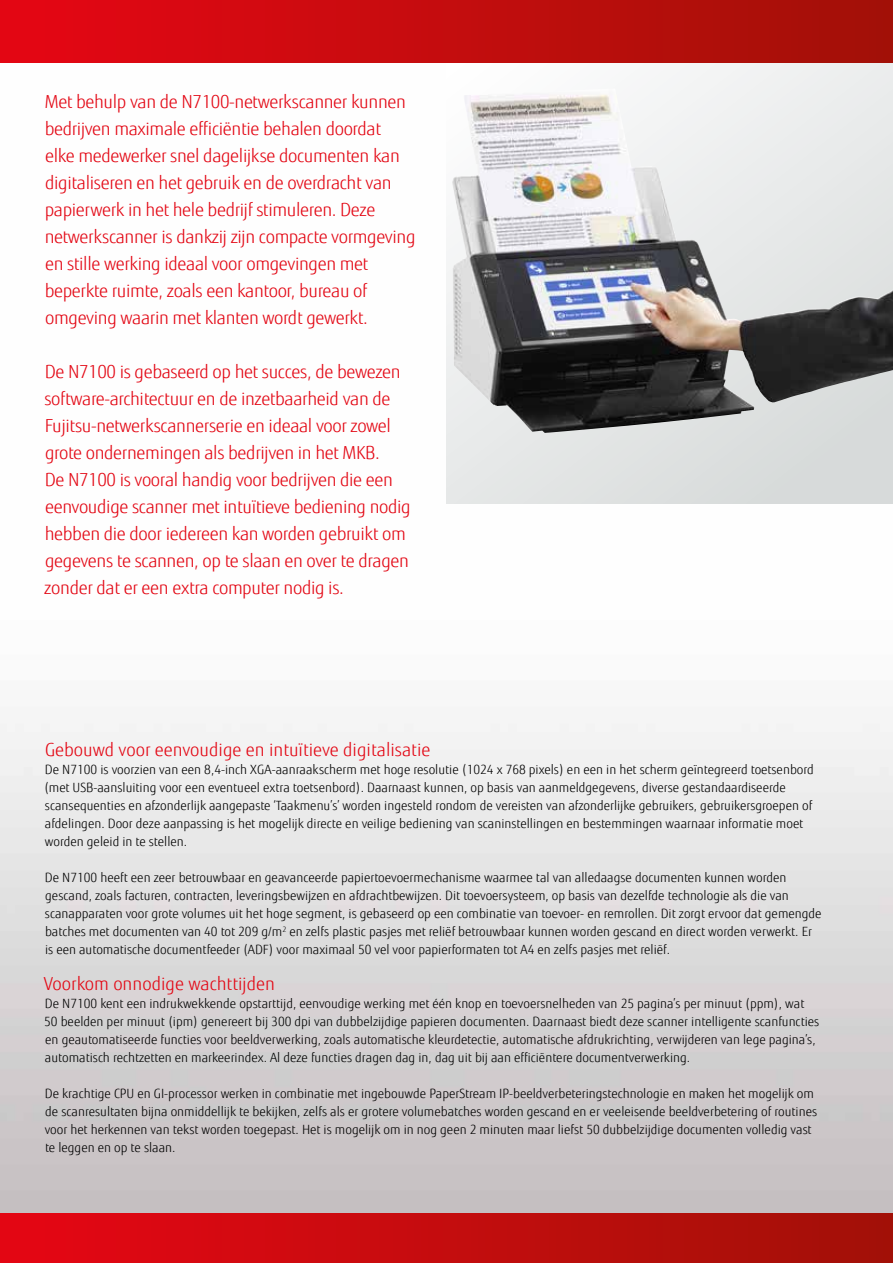
<style>
.page{position:relative;width:893px;height:1263px;background:#fff}
.page>*{position:absolute;margin:0;border:0;box-sizing:border-box;transform-origin:0 0}
.t1{font:300 18px/27px "Fujitsu Sans";letter-spacing:-.02em;color:#e30613}
.t2{font:300 18px "Fujitsu Sans";color:#e30613}
.t3{font:300 12.75px/18px "Fujitsu Sans";color:#000}
</style>
<div class="page">
<svg style="left:447px;top:63px;width:446px;height:441px"></svg>
<img style="left:452px;top:89px;width:441px;height:344px">
<div style="left:0;top:1213px;width:893px;height:50px;background:linear-gradient(to right,#e60714,#a21108)"></div>
<div style="left:0;top:0;width:893px;height:63px;background:linear-gradient(to right,#e60714,#a21108)"></div>
<p class="t1" style="left:45px;top:88px;width:372px">Met behulp van de N7100-netwerkscanner kunnen bedrijven maximale efficiëntie behalen doordat<br>elke medewerker snel dagelijkse documenten kan digitaliseren en het gebruik en de overdracht van papierwerk in het hele bedrijf stimuleren. Deze netwerkscanner is dankzij zijn compacte vormgeving en stille werking ideaal voor omgevingen met beperkte ruimte, zoals een kantoor, bureau of omgeving waarin met klanten wordt gewerkt.</p>
<p class="t1" style="left:44px;top:358px;width:368px">De N7100 is gebaseerd op het succes, de bewezen software-architectuur en de inzetbaarheid van de Fujitsu-netwerkscannerserie en ideaal voor zowel grote ondernemingen als bedrijven in het MKB.<br>De N7100 is vooral handig voor bedrijven die een eenvoudige scanner met intuïtieve bediening nodig hebben die door iedereen kan worden gebruikt om gegevens te scannen, op te slaan en over te dragen zonder dat er een extra computer nodig is.</p>
<h1 class="t2" style="left:45px;top:739px;width:387px">Gebouwd voor eenvoudige en intuïtieve digitalisatie</h1>
<p class="t3" style="left:44px;top:760px;width:771px">De N7100 is voorzien van een 8,4-inch XGA-aanraakscherm met hoge resolutie (1024 x 768 pixels) en een in het scherm geïntegreerd toetsenbord (met USB-aansluiting voor een eventueel extra toetsenbord). Daarnaast kunnen, op basis van aanmeldgegevens, diverse gestandaardiseerde scansequenties en afzonderlijk aangepaste ‘Taakmenu’s’ worden ingesteld rondom de vereisten van afzonderlijke gebruikers, gebruikersgroepen of afdelingen. Door deze aanpassing is het mogelijk directe en veilige bediening van scaninstellingen en bestemmingen waarnaar informatie moet worden geleid in te stellen.</p>
<p class="t3" style="left:45px;top:868px;width:778px">De N7100 heeft een zeer betrouwbaar en geavanceerde papiertoevoermechanisme waarmee tal van alledaagse documenten kunnen worden gescand, zoals facturen, contracten, leveringsbewijzen en afdrachtbewijzen. Dit toevoersysteem, op basis van dezelfde technologie als die van scanapparaten voor grote volumes uit het hoge segment, is gebaseerd op een combinatie van toevoer- en remrollen. Dit zorgt ervoor dat gemengde batches met documenten van 40 tot 209 g/m<sup>2</sup> en zelfs plastic pasjes met reliëf betrouwbaar kunnen worden gescand en direct worden verwerkt. Er is een automatische documentfeeder (ADF) voor maximaal 50 vel voor papierformaten tot A4 en zelfs pasjes met reliëf.</p>
<h1 class="t2" style="left:44px;top:973px;width:233px">Voorkom onnodige wachttijden</h1>
<p class="t3" style="left:44px;top:994px;width:777px">De N7100 kent een indrukwekkende opstarttijd, eenvoudige werking met één knop en toevoersnelheden van 25 pagina’s per minuut (ppm), wat 50 beelden per minuut (ipm) genereert bij 300 dpi van dubbelzijdige papieren documenten. Daarnaast biedt deze scanner intelligente scanfuncties en geautomatiseerde functies voor beeldverwerking, zoals automatische kleurdetectie, automatische afdrukrichting, verwijderen van lege pagina’s, automatisch rechtzetten en markeerindex. Al deze functies dragen dag in, dag uit bij aan efficiëntere documentverwerking.</p>
<p class="t3" style="left:45px;top:1084px;width:774px">De krachtige CPU en GI-processor werken in combinatie met ingebouwde PaperStream IP-beeldverbeteringstechnologie en maken het mogelijk om de scanresultaten bijna onmiddellijk te bekijken, zelfs als er grotere volumebatches worden gescand en er veeleisende beeldverbetering of routines voor het herkennen van tekst worden toegepast. Het is mogelijk om in nog geen 2 minuten maar liefst 50 dubbelzijdige documenten volledig vast te leggen en op te slaan.</p>
</div>
